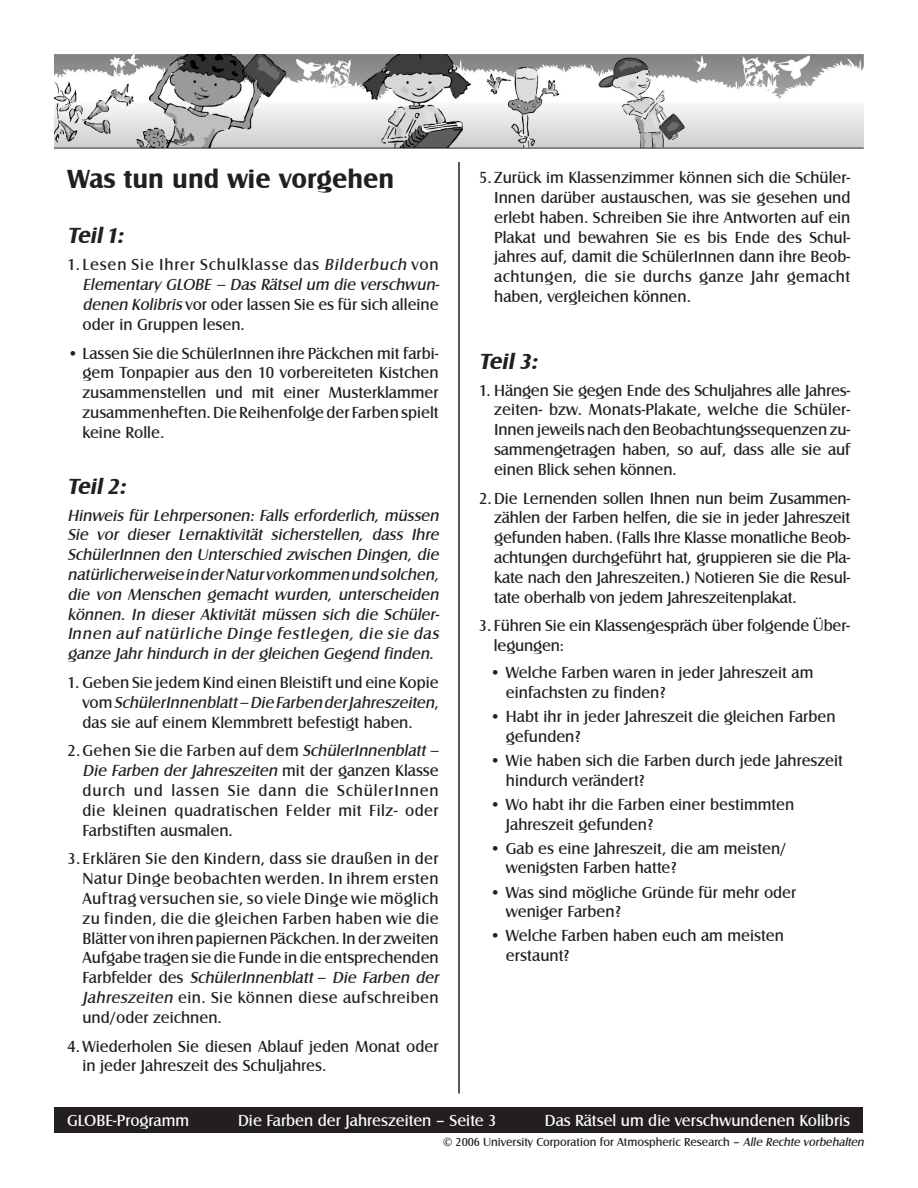
<style>
.page{position:relative;width:918px;height:1188px;background:#fff}
.page>*{position:absolute;margin:0;border:0;box-sizing:border-box;transform-origin:0 0}
.t1{font:700 27px "Castle T";color:#231f20}
.t2{font:italic 700 22.5px "Castle T";color:#231f20}
.t3{font:16.5px/19.8px "Castle T";color:#231f20}
.t4{font:16.5px/19.8px "Castle T";letter-spacing:.025em;color:#231f20}
.t5{font:italic 16.5px/19.8px "Castle T";color:#231f20;text-align:justify}
.t6{font:16.5px "Castle T";color:#fff}
.t7{font:12px "Castle T";color:#231f20}
.s1{font-style:italic}
.s2{font-family:"Meta Normal LF";font-style:italic}
</style>
<div class="page">
<div style="left:55px;top:1108px;width:808px;height:25px;background:#231f20"></div>
<img style="left:54px;top:54px;width:810px;height:95px">
<hr style="left:458px;top:162px;width:2px;height:932px;background:#231f20">
<h1 class="t1" style="left:68px;top:163px;width:328px">Was tun und wie vorgehen</h1>
<h2 class="t2" style="left:68px;top:223px;width:62px">Teil1:</h2>
<p class="t3" style="left:82px;top:255px;width:361px;text-indent:-15px">1. Lesen Sie Ihrer Schulklasse das <span class="s1">Bilderbuch</span>von <span class="s1">Elementary GLOBE</span> <span class="s2">–</span> <span class="s1">Das Rätsel um die verschwun&shy;denenKolibris</span>vor oder lassen Sie es für sich alleine oder in Gruppen lesen.</p>
<p class="t3" style="left:82px;top:343px;width:358px;text-align:justify;text-indent:-15px">• Lassen Sie die SchülerInnen ihre Päckchen mit farbi&shy;gem Tonpapier aus den 10 vorbereiteten Kistchen zusammenstellen und mit einer Musterklammer zusammenheften.Die Reihenfolge der Farbenspielt keine Rolle.</p>
<h2 class="t2" style="left:68px;top:473px;width:64px">Teil2:</h2>
<p class="t5" style="left:67px;top:506px;width:376px">Hinweis für Lehrpersonen: Falls erforderlich, müssen Sie vor dieser Lernaktivität sicherstellen, dass Ihre SchülerInnen den Unterschied zwischen Dingen, die natürlicherweiseinderNaturvorkommenundsolchen, die von Menschen gemacht wurden, unterscheiden können. In dieser Aktivität müssen sich die Schüler-Innen auf natürliche Dinge festlegen, die sie das ganze Jahr hindurch in der gleichen Gegend finden.</p>
<p class="t3" style="left:82px;top:673px;width:358px;text-align:justify;text-indent:-15px">1. Geben Sie jedem Kind einen Bleistift und eine Kopie v o m <span class="s1">SchülerInnenblatt</span><span class="s2">–</span><span class="s1">DieFarbenderJahreszeiten</span>, das sie auf einem Klemmbrett befestigt haben.</p>
<p class="t4" style="left:82px;top:741px;width:361px;text-indent:-15px">2. Gehen Sie die Farben auf dem <span class="s1">SchülerInnenblatt</span><span class="s2">– </span><span class="s1">DieFarbenderJahreszeiten</span>mit der ganzen Klasse durch und lassen Sie dann die SchülerInnen die kleinen quadratischen Felder mit Filz- oder Farbstiften ausmalen.</p>
<p class="t4" style="left:82px;top:849px;width:361px;text-indent:-15px">3. Erklären Sie den Kindern, dass sie draußen in der Natur Dinge beobachten werden. In ihrem ersten Auftrag versuchen sie, so viele Dinge wie möglich zu finden, die die gleichen Farben haben wie die Blätter vonihrenpapiernenPäckchen. Inder zweiten Aufgabe tragen sie die Funde in die entsprechenden Fa r b fe l d e r d e s <span class="s1">SchülerInnenblatt</span> <span class="s2">–</span> <span class="s1">Die Farben der Jahreszeiten</span>ein. Sie können diese aufschreiben und/oder zeichnen.</p>
<p class="t3" style="left:82px;top:1036px;width:358px;text-indent:-15px">4. Wiederholen Sie diesen Ablauf jeden Monat oder in jeder Jahreszeit des Schuljahres.</p>
<p class="t3" style="left:494px;top:168px;width:358px;text-align:justify;text-indent:-15px">5. Zurück im Klassenzimmer können sich die Schüler-Innen darüber austauschen, was sie gesehen und erlebt haben. Schreiben Sie ihre Antworten auf ein Plakat und bewahren Sie es bis Ende des Schul&shy;jahres auf, damit die SchülerInnen dann ihre Beob&shy;achtungen, die sie durchs ganze Jahr gemacht haben, vergleichen können.</p>
<h2 class="t2" style="left:479px;top:348px;width:64px">Teil3:</h2>
<p class="t3" style="left:494px;top:381px;width:358px;text-align:justify;text-indent:-15px">1. Hängen Sie gegen Ende des Schuljahres alle Jahres&shy;zeiten- bzw. Monats-Plakate, welche die Schüler-Innen jeweils nach den Beobachtungssequenzen zu&shy;sammengetragen haben, so auf, dass alle sie auf einen Blick sehen können.</p>
<p class="t3" style="left:494px;top:489px;width:358px;text-align:justify;text-indent:-15px">2. Die Lernenden sollen Ihnen nun beim Zusammen&shy;zählen der Farben helfen, die sie in jeder Jahreszeit gefunden haben. (Falls Ihre Klasse monatliche Beob&shy;achtungen durchgeführt hat, gruppieren sie die Pla&shy;kate nach den Jahreszeiten.) Notieren Sie die Resul&shy;tate oberhalb von jedem Jahreszeitenplakat.</p>
<p class="t3" style="left:494px;top:616px;width:358px;text-indent:-15px">3. Führen Sie ein Klassengespräch über folgende Über&shy;legungen:</p>
<p class="t3" style="left:506px;top:663px;width:309px;text-indent:-16px">• Welche Farben waren in jeder Jahreszeit am einfachsten zu finden?</p>
<p class="t3" style="left:506px;top:707px;width:331px;text-indent:-16px">• Habt ihr in jeder Jahreszeit die gleichen Farben gefunden?</p>
<p class="t3" style="left:506px;top:751px;width:339px;text-indent:-16px">• Wie haben sich die Farben durch jede Jahreszeit hindurch verändert?</p>
<p class="t3" style="left:506px;top:795px;width:290px;text-indent:-16px">• Wo habt ihr die Farben einer bestimmten<br>Jahreszeit gefunden?</p>
<p class="t3" style="left:506px;top:839px;width:282px;text-indent:-16px">• Gab es eine Jahreszeit, die am meisten/ wenigsten Farben hatte?</p>
<p class="t3" style="left:506px;top:882px;width:292px;text-indent:-16px">• Was sind mögliche Gründe für mehr oder weniger Farben?</p>
<p class="t3" style="left:506px;top:926px;width:280px;text-indent:-16px">• Welche Farben haben euch am meisten erstaunt?</p>
<p class="t6" style="left:67px;top:1111px;width:124px">GLOBE-Programm</p>
<p class="t6" style="left:238px;top:1111px;width:260px">Die Farben der Jahreszeiten – Seite 3</p>
<p class="t6" style="left:545px;top:1111px;width:307px">Das Rätsel um die verschwundenen Kolibris</p>
<p class="t7" style="left:443px;top:1135px;width:425px">© 2006 University Corporation for Atmospheric Research – <span class="s1">AlleRechtevorbehalten</span></p>
</div>
